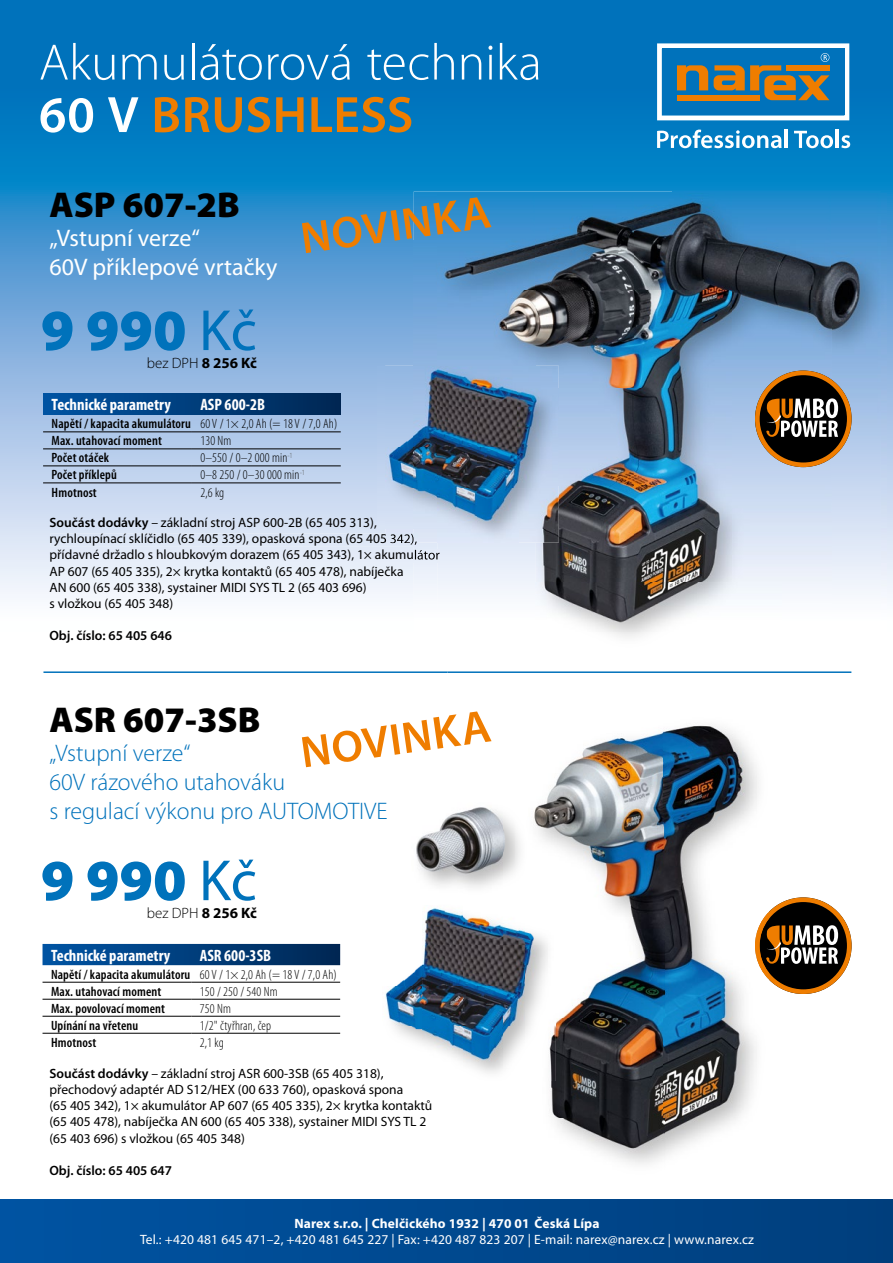
<style>
.page{position:relative;width:893px;height:1263px;background:#fff}
.page>*{position:absolute;margin:0;border:0;box-sizing:border-box;transform-origin:0 0}
.t1{font:900 58.5px "Myriad Pro";color:#0072bb}
.t2{font:300 51.45px/52.5px "Myriad Pro";letter-spacing:-.005em;color:#fff}
.t3{font:600 44.7px "Myriad Pro";color:#ef7d00}
.t4{font:900 36px "Myriad Pro";color:#000}
.t5{font:300 24px/28.8px "Myriad Pro";color:#0072bb}
.t6{font:24px/28.8px "Myriad Pro";color:#fff}
.t7{font:700 condensed 16.5px "Myriad Pro";color:#fff}
.t8{font:300 15px "Myriad Pro";color:#000}
.t9{font:13.5px/16.2px "Myriad Pro";color:#000}
.t10{font:600 condensed 13.5px/17.1px "Myriad Pro";letter-spacing:.01em;color:#000}
.t11{font:13.5px "Myriad Pro";letter-spacing:.01em;color:#fff}
.t12{font:300 condensed 13.5px "Myriad Pro";letter-spacing:.01em;color:#000}
.t13{font:700 13.5px "Myriad Pro";letter-spacing:.01em;color:#fff}
.t14{font:600 13.5px "Myriad Pro";color:#000}
.s1{font-weight:600}
.s2{font-weight:600;color:#ef7d00}
.s3{font-weight:400}
.s4{font-weight:700}
.s5{font-size:46.65px}
.s6{font-weight:300}
</style>
<div class="page">
<div style="left:0;top:1199px;width:893px;height:64px;background:linear-gradient(to right,#0053a2,#003e7d)"></div>
<svg style="left:0;top:0;width:893px;height:598px;background:#4698d0"></svg>
<div style="left:50px;top:550px;width:364px;height:12px;background:#e4ebf8"></div>
<svg style="left:657px;top:130px;width:125px;height:18px"></svg>
<hr style="left:785px;top:130px;width:3px;height:18px;background:#fff">
<svg style="left:794px;top:131px;width:39px;height:17px"></svg>
<hr style="left:836px;top:130px;width:3px;height:18px;background:#fff">
<svg style="left:841px;top:135px;width:9px;height:13px"></svg>
<svg style="left:657px;top:43px;width:192px;height:77px;background:#5d8a9b"></svg>
<hr style="left:43px;top:671px;width:404px;height:2px;background:#0072bb">
<hr style="left:447px;top:671px;width:404px;height:2px;background:#0072bb">
<img style="left:831px;top:194px;width:56px;height:404px">
<img style="left:414px;top:542px;width:23px;height:56px">
<img style="left:414px;top:192px;width:259px;height:48px">
<img style="left:673px;top:192px;width:208px;height:2px">
<img style="left:414px;top:240px;width:23px;height:126px">
<img style="left:414px;top:550px;width:23px;height:12px">
<img style="left:437px;top:194px;width:394px;height:97px">
<img style="left:437px;top:291px;width:99px;height:75px">
<img style="left:536px;top:291px;width:295px;height:97px">
<img style="left:559px;top:388px;width:272px;height:97px">
<img style="left:536px;top:485px;width:295px;height:146px">
<img style="left:437px;top:542px;width:99px;height:56px">
<svg style="left:437px;top:550px;width:3px;height:12px"></svg>
<img style="left:385px;top:366px;width:52px;height:176px">
<div style="left:50px;top:534px;width:367px;height:12px;background:#dde7f6"></div>
<img style="left:437px;top:366px;width:122px;height:44px">
<img style="left:518px;top:410px;width:41px;height:132px">
<img style="left:437px;top:529px;width:81px;height:13px">
<img style="left:378px;top:367px;width:36px;height:162px">
<img style="left:437px;top:367px;width:120px;height:162px">
<svg style="left:755px;top:371px;width:97px;height:96px;background:#6e5e4d"></svg>
<img style="left:416px;top:807px;width:87px;height:81px">
<img style="left:503px;top:812px;width:12px;height:70px">
<img style="left:534px;top:731px;width:130px;height:186px">
<img style="left:664px;top:725px;width:92px;height:432px">
<img style="left:562px;top:917px;width:102px;height:101px">
<img style="left:550px;top:1018px;width:114px;height:146px">
<svg style="left:755px;top:897px;width:97px;height:97px"></svg>
<img style="left:474px;top:904px;width:82px;height:177px">
<img style="left:385px;top:905px;width:162px;height:162px">
<svg style="left:43px;top:944px;width:297px;height:21px;background:#003d7b"></svg>
<hr style="left:43px;top:982px;width:148px;height:1px;background:#000">
<hr style="left:191px;top:982px;width:149px;height:1px;background:#000">
<hr style="left:43px;top:999px;width:148px;height:1px;background:#000">
<hr style="left:191px;top:999px;width:149px;height:1px;background:#000">
<hr style="left:43px;top:1016px;width:148px;height:1px;background:#000">
<hr style="left:191px;top:1016px;width:149px;height:1px;background:#000">
<hr style="left:43px;top:1033px;width:148px;height:1px;background:#000">
<hr style="left:191px;top:1033px;width:149px;height:1px;background:#000">
<div style="left:43px;top:394px;width:149px;height:21px;background:linear-gradient(to right,#0054a3,#003e7d)"></div>
<div style="left:192px;top:394px;width:149px;height:21px;background:linear-gradient(to right,#003f7d,#002653)"></div>
<hr style="left:43px;top:432px;width:149px;height:1px;background:#000">
<hr style="left:192px;top:432px;width:149px;height:1px;background:#000">
<hr style="left:43px;top:449px;width:149px;height:1px;background:#000">
<hr style="left:192px;top:449px;width:149px;height:1px;background:#000">
<hr style="left:43px;top:466px;width:149px;height:1px;background:#000">
<hr style="left:192px;top:466px;width:149px;height:1px;background:#000">
<hr style="left:43px;top:483px;width:149px;height:1px;background:#000">
<hr style="left:192px;top:483px;width:149px;height:1px;background:#000">
<h2 class="t2" style="left:39px;top:37px;width:504px">Akumulátorová technika<br><span class="s1">60 V</span> <span class="s2">BRUSHLESS</span></h2>
<h3 class="t4" style="left:49px;top:185px;width:192px">ASP 607-2B</h3>
<h3 class="t6" style="left:49px;top:224px;width:229px">„Vstupní verze“<br>60V příklepové vrtačky</h3>
<h1 class="t1" style="left:41px;top:297px;width:217px">9 990 <span class="s3">Kč</span></h1>
<p class="t8" style="left:147px;top:355px;width:111px">bez DPH <span class="s4">8 256 Kč</span></p>
<h3 class="t3" style="left:297px;top:214px;width:193px;rotate:-8deg">NOVIN<span class="s5">KA</span></h3>
<p class="t7" style="left:52px;top:396px;width:121px">Technické parametry</p>
<p class="t7" style="left:200px;top:396px;width:66px">ASP 600-2B</p>
<p class="t10" style="left:52px;top:415px;width:287px">Napětí / kapacita akumulátoru <span class="s6">60 V / 1× 2,0 Ah (= 18 V / 7,0 Ah)<br></span>Max. utahovací moment</p>
<p class="t12" style="left:200px;top:434px;width:33px">130 Nm</p>
<p class="t10" style="left:52px;top:450px;width:59px">Počet otáček</p>
<p class="t12" style="left:200px;top:451px;width:93px">0–550 / 0–2 000 min<sup>-1</sup></p>
<p class="t10" style="left:52px;top:467px;width:67px">Počet příklepů</p>
<p class="t12" style="left:200px;top:468px;width:106px">0–8 250 / 0–30 000 min<sup>-1</sup></p>
<p class="t10" style="left:52px;top:484px;width:47px">Hmotnost</p>
<p class="t12" style="left:200px;top:485px;width:25px">2,6 kg</p>
<p class="t9" style="left:49px;top:515px;width:392px"><span class="s1">Součást dodávky</span> – základní stroj ASP 600-2B (65 405 313), rychloupínací sklíčidlo (65 405 339), opasková spona (65 405 342), přídavné držadlo s hloubkovým dorazem (65 405 343), 1× akumulátor AP 607 (65 405 335), 2× krytka kontaktů (65 405 478), nabíječka<br>AN 600 (65 405 338), systainer MIDI SYS TL 2 (65 403 696)<br>s vložkou (65 405 348)</p>
<p class="t14" style="left:49px;top:628px;width:124px">Obj. číslo: 65 405 646</p>
<h3 class="t4" style="left:49px;top:700px;width:213px">ASR 607-3SB</h3>
<h3 class="t5" style="left:49px;top:739px;width:340px">„Vstupní verze“<br>60V rázového utahováku<br>s regulací výkonu pro AUTOMOTIVE</h3>
<h3 class="t3" style="left:297px;top:728px;width:193px;rotate:-8deg">NOVIN<span class="s5">KA</span></h3>
<h1 class="t1" style="left:41px;top:847px;width:217px">9 990 <span class="s3">Kč</span></h1>
<p class="t8" style="left:147px;top:905px;width:111px">bez DPH <span class="s4">8 256 Kč</span></p>
<p class="t7" style="left:51px;top:946px;width:121px">Technické parametry</p>
<p class="t7" style="left:200px;top:946px;width:73px">ASR 600-3SB</p>
<p class="t10" style="left:51px;top:966px;width:287px">Napětí / kapacita akumulátoru <span class="s6">60 V / 1× 2,0 Ah (= 18 V / 7,0 Ah)<br></span>Max. utahovací moment</p>
<p class="t12" style="left:200px;top:984px;width:79px">150 / 250 / 540 Nm</p>
<p class="t10" style="left:51px;top:1000px;width:115px">Max. povolovací moment</p>
<p class="t12" style="left:200px;top:1001px;width:33px">750 Nm</p>
<p class="t10" style="left:51px;top:1017px;width:89px">Upínání na vřetenu</p>
<p class="t12" style="left:200px;top:1018px;width:73px">1/2" čtyřhran, čep</p>
<p class="t10" style="left:51px;top:1034px;width:47px">Hmotnost</p>
<p class="t12" style="left:200px;top:1035px;width:25px">2,1 kg</p>
<p class="t9" style="left:49px;top:1065px;width:384px"><span class="s1">Součást dodávky</span> – základní stroj ASR 600-3SB (65 405 318), přechodový adaptér AD S12/HEX (00 633 760), opasková spona<br>(65 405 342), 1× akumulátor AP 607 (65 405 335), 2× krytka kontaktů (65 405 478), nabíječka AN 600 (65 405 338), systainer MIDI SYS TL 2 (65 403 696) s vložkou (65 405 348)</p>
<p class="t14" style="left:49px;top:1163px;width:124px">Obj. číslo: 65 405 647</p>
<p class="t13" style="left:294px;top:1216px;width:307px">Narex s.r.o. | Chelčického 1932 | 470 01 Česká Lípa</p>
<p class="t11" style="left:140px;top:1232px;width:615px">Tel.: +420 481 645 471–2, +420 481 645 227 | Fax: +420 487 823 207 | E-mail: narex@narex.cz | www.narex.cz</p>
</div>
